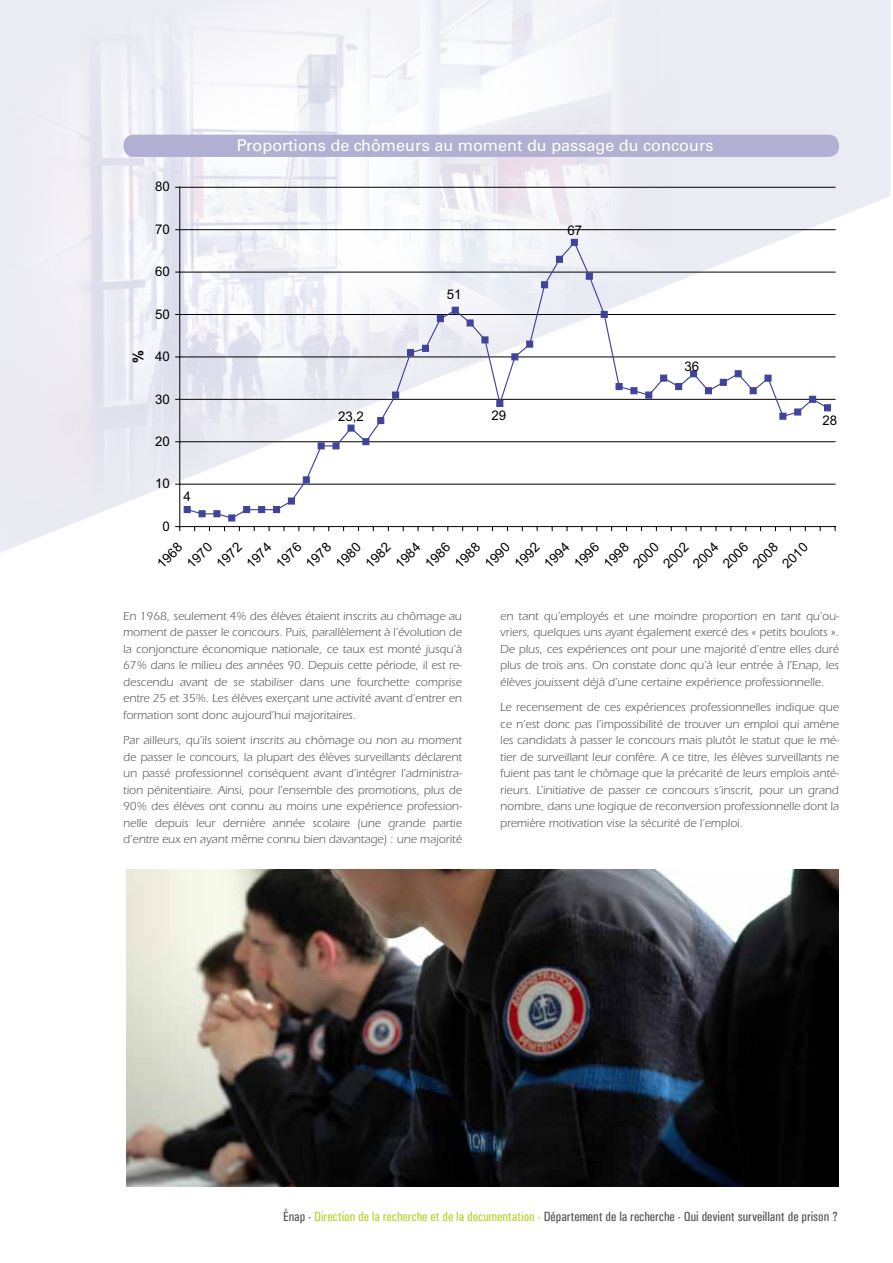
<style>
.page{position:relative;width:893px;height:1263px;background:#fff}
.page>*{position:absolute;margin:0;border:0;box-sizing:border-box;transform-origin:0 0}
.t1{font:16.2px "Univers";color:#fff}
.t2{font:700 14.4px "Arial";color:#000}
.t3{font:500 condensed 13.5px "Univers";color:#58595b}
.t4{font:13.35px "Arial";color:#000}
.t5{font:12px/16.5px "Itc Eras";color:#58595b;text-align:justify}
.s1{color:#b7d433}
</style>
<div class="page">
<svg style="left:0;top:0;width:890px;height:553px;fill:#ebebf3"></svg>
<img style="left:5px;top:0;width:670px;height:551px">
<div style="left:123px;top:135px;width:716px;height:22px;background:#b1b0d2;border-radius:11px"></div>
<hr style="left:180px;top:484px;width:655px;height:1px;background:#000">
<hr style="left:180px;top:441px;width:655px;height:1px;background:#000">
<hr style="left:180px;top:399px;width:655px;height:1px;background:#000">
<hr style="left:180px;top:357px;width:655px;height:1px;background:#000">
<hr style="left:180px;top:314px;width:655px;height:1px;background:#000">
<hr style="left:180px;top:272px;width:655px;height:1px;background:#000">
<hr style="left:180px;top:229px;width:655px;height:1px;background:#000">
<hr style="left:180px;top:187px;width:655px;height:1px;background:#000">
<hr style="left:179px;top:187px;width:1px;height:340px;background:#000">
<hr style="left:180px;top:526px;width:655px;height:1px;background:#000">
<svg style="left:176px;top:526px;width:4px;height:5px"></svg>
<svg style="left:186px;top:241px;width:643px;height:279px"></svg>
<div style="left:184px;top:506px;width:7px;height:7px;background:#41429b;border:1px solid #41429b"></div>
<div style="left:199px;top:510px;width:7px;height:7px;background:#41429b;border:1px solid #41429b"></div>
<div style="left:213px;top:510px;width:7px;height:7px;background:#41429b;border:1px solid #41429b"></div>
<div style="left:228px;top:514px;width:7px;height:7px;background:#41429b;border:1px solid #41429b"></div>
<div style="left:243px;top:506px;width:7px;height:7px;background:#41429b;border:1px solid #41429b"></div>
<div style="left:258px;top:506px;width:7px;height:7px;background:#41429b;border:1px solid #41429b"></div>
<div style="left:273px;top:506px;width:7px;height:7px;background:#41429b"></div>
<div style="left:288px;top:497px;width:7px;height:8px;background:#41429b;border:1px solid #41429b"></div>
<div style="left:303px;top:476px;width:7px;height:7px;background:#41429b;border:1px solid #41429b"></div>
<div style="left:318px;top:442px;width:7px;height:7px;background:#41429b;border:1px solid #41429b"></div>
<div style="left:332px;top:442px;width:8px;height:7px;background:#41429b;border:1px solid #41429b"></div>
<div style="left:347px;top:424px;width:8px;height:8px;background:#41429b;border:1px solid #41429b"></div>
<div style="left:362px;top:438px;width:7px;height:7px;background:#41429b;border:1px solid #41429b"></div>
<div style="left:377px;top:417px;width:7px;height:7px;background:#41429b;border:1px solid #41429b"></div>
<div style="left:392px;top:391px;width:7px;height:8px;background:#41429b;border:1px solid #41429b"></div>
<div style="left:407px;top:349px;width:7px;height:7px;background:#41429b;border:1px solid #41429b"></div>
<div style="left:422px;top:345px;width:7px;height:7px;background:#41429b;border:1px solid #41429b"></div>
<div style="left:437px;top:315px;width:7px;height:7px;background:#41429b"></div>
<div style="left:452px;top:307px;width:7px;height:7px;background:#41429b;border:1px solid #41429b"></div>
<div style="left:467px;top:319px;width:7px;height:7px;background:#41429b;border:1px solid #41429b"></div>
<div style="left:481px;top:336px;width:7px;height:7px;background:#41429b;border:1px solid #41429b"></div>
<div style="left:496px;top:400px;width:7px;height:7px;background:#41429b;border:1px solid #41429b"></div>
<div style="left:511px;top:353px;width:7px;height:7px;background:#41429b;border:1px solid #41429b"></div>
<div style="left:526px;top:341px;width:7px;height:7px;background:#41429b;border:1px solid #41429b"></div>
<div style="left:541px;top:281px;width:7px;height:7px;background:#41429b;border:1px solid #41429b"></div>
<div style="left:556px;top:256px;width:7px;height:7px;background:#41429b;border:1px solid #41429b"></div>
<div style="left:571px;top:239px;width:7px;height:7px;background:#41429b;border:1px solid #41429b"></div>
<div style="left:586px;top:273px;width:7px;height:7px;background:#41429b;border:1px solid #41429b"></div>
<div style="left:601px;top:311px;width:7px;height:7px;background:#41429b;border:1px solid #41429b"></div>
<div style="left:615px;top:383px;width:8px;height:7px;background:#41429b;border:1px solid #41429b"></div>
<div style="left:630px;top:387px;width:7px;height:7px;background:#41429b;border:1px solid #41429b"></div>
<div style="left:645px;top:391px;width:7px;height:8px;background:#41429b;border:1px solid #41429b"></div>
<div style="left:660px;top:375px;width:7px;height:7px;background:#41429b;border:1px solid #41429b"></div>
<div style="left:675px;top:383px;width:7px;height:7px;background:#41429b;border:1px solid #41429b"></div>
<div style="left:690px;top:370px;width:7px;height:7px;background:#41429b;border:1px solid #41429b"></div>
<div style="left:705px;top:387px;width:7px;height:7px;background:#41429b;border:1px solid #41429b"></div>
<div style="left:720px;top:379px;width:7px;height:7px;background:#41429b;border:1px solid #41429b"></div>
<div style="left:735px;top:370px;width:7px;height:7px;background:#41429b;border:1px solid #41429b"></div>
<div style="left:750px;top:387px;width:7px;height:7px;background:#41429b;border:1px solid #41429b"></div>
<div style="left:764px;top:375px;width:8px;height:7px;background:#41429b;border:1px solid #41429b"></div>
<div style="left:779px;top:413px;width:7px;height:7px;background:#41429b;border:1px solid #41429b"></div>
<div style="left:794px;top:408px;width:7px;height:8px;background:#41429b;border:1px solid #41429b"></div>
<div style="left:809px;top:396px;width:7px;height:7px;background:#41429b;border:1px solid #41429b"></div>
<div style="left:824px;top:404px;width:7px;height:7px;background:#41429b;border:1px solid #41429b"></div>
<img style="left:126px;top:870px;width:712px;height:316px">
<p class="t4" style="left:155px;top:178px;width:16px">80</p>
<h1 class="t1" style="left:237px;top:136px;width:479px">Proportions de chômeurs au moment du passage du concours</h1>
<p class="t4" style="left:155px;top:220px;width:16px">70</p>
<p class="t4" style="left:155px;top:263px;width:16px">60</p>
<p class="t4" style="left:155px;top:305px;width:16px">50</p>
<p class="t2" style="left:129px;top:363px;width:14px;rotate:-90deg">%</p>
<p class="t4" style="left:155px;top:348px;width:16px">40</p>
<p class="t4" style="left:155px;top:390px;width:16px">30</p>
<p class="t4" style="left:155px;top:432px;width:16px">20</p>
<p class="t4" style="left:338px;top:408px;width:27px">23,2</p>
<p class="t4" style="left:447px;top:285px;width:16px">51</p>
<p class="t4" style="left:491px;top:406px;width:16px">29</p>
<p class="t4" style="left:567px;top:222px;width:16px">67</p>
<p class="t4" style="left:684px;top:357px;width:16px">36</p>
<p class="t4" style="left:155px;top:475px;width:16px">10</p>
<p class="t4" style="left:162px;top:517px;width:9px">0</p>
<p class="t4" style="left:183px;top:487px;width:9px">4</p>
<p class="t4" style="left:153px;top:560px;width:31px;rotate:-45deg">1968</p>
<p class="t4" style="left:183px;top:560px;width:31px;rotate:-45deg">1970</p>
<p class="t4" style="left:212px;top:560px;width:31px;rotate:-45deg">1972</p>
<p class="t4" style="left:242px;top:560px;width:31px;rotate:-45deg">1974</p>
<p class="t4" style="left:272px;top:560px;width:31px;rotate:-45deg">1976</p>
<p class="t4" style="left:302px;top:560px;width:31px;rotate:-45deg">1978</p>
<p class="t4" style="left:332px;top:560px;width:31px;rotate:-45deg">1980</p>
<p class="t4" style="left:361px;top:560px;width:31px;rotate:-45deg">1982</p>
<p class="t4" style="left:391px;top:560px;width:31px;rotate:-45deg">1984</p>
<p class="t4" style="left:421px;top:560px;width:31px;rotate:-45deg">1986</p>
<p class="t4" style="left:451px;top:560px;width:31px;rotate:-45deg">1988</p>
<p class="t4" style="left:481px;top:560px;width:31px;rotate:-45deg">1990</p>
<p class="t4" style="left:510px;top:560px;width:31px;rotate:-45deg">1992</p>
<p class="t4" style="left:540px;top:560px;width:31px;rotate:-45deg">1994</p>
<p class="t4" style="left:570px;top:560px;width:31px;rotate:-45deg">1996</p>
<p class="t4" style="left:600px;top:560px;width:31px;rotate:-45deg">1998</p>
<p class="t4" style="left:629px;top:560px;width:31px;rotate:-45deg">2000</p>
<p class="t4" style="left:659px;top:560px;width:31px;rotate:-45deg">2002</p>
<p class="t4" style="left:689px;top:560px;width:31px;rotate:-45deg">2004</p>
<p class="t4" style="left:719px;top:560px;width:31px;rotate:-45deg">2006</p>
<p class="t4" style="left:749px;top:560px;width:31px;rotate:-45deg">2008</p>
<p class="t4" style="left:778px;top:560px;width:31px;rotate:-45deg">2010</p>
<p class="t4" style="left:822px;top:411px;width:16px">28</p>
<p class="t5" style="left:123px;top:608px;width:340px">En 1968, seulement 4% des élèves étaient inscrits au chômage au moment de passer le concours. Puis, parallèlement à l’évolution de la conjoncture économique nationale, ce taux est monté jusqu’à 67% dans le milieu des années 90. Depuis cette période, il est re&shy;descendu avant de se stabiliser dans une fourchette comprise entre 25 et 35%. Les élèves exerçant une activité avant d’entrer en formation sont donc aujourd’hui majoritaires.</p>
<p class="t5" style="left:123px;top:732px;width:340px">Par ailleurs, qu’ils soient inscrits au chômage ou non au moment de passer le concours, la plupart des élèves surveillants déclarent un passé professionnel conséquent avant d’intégrer l’administra&shy;tion pénitentiaire. Ainsi, pour l’ensemble des promotions, plus de 90% des élèves ont connu au moins une expérience profession&shy;nelle depuis leur dernière année scolaire (une grande partie d’entre eux en ayant même connu bien davantage) : une majorité</p>
<p class="t5" style="left:500px;top:608px;width:340px">en tant qu’employés et une moindre proportion en tant qu’ou&shy;vriers, quelques uns ayant également exercé des « petits boulots ».<br>De plus, ces expériences ont pour une majorité d’entre elles duré plus de trois ans. On constate donc qu’à leur entrée à l’Enap, les élèves jouissent déjà d’une certaine expérience professionnelle.</p>
<p class="t5" style="left:500px;top:699px;width:340px">Le recensement de ces expériences professionnelles indique que ce n’est donc pas l’impossibilité de trouver un emploi qui amène les candidats à passer le concours mais plutôt le statut que le mé&shy;tier de surveillant leur confère. A ce titre, les élèves surveillants ne fuient pas tant le chômage que la précarité de leurs emplois anté&shy;rieurs. L’initiative de passer ce concours s’inscrit, pour un grand nombre, dans une logique de reconversion professionnelle dont la première motivation vise la sécurité de l’emploi.</p>
<p class="t3" style="left:283px;top:1209px;width:556px">énap - <span class="s1">Direction de la recherche et de la documentation -</span> Département de la recherche - Qui devient surveillant de prison ?</p>
</div>
